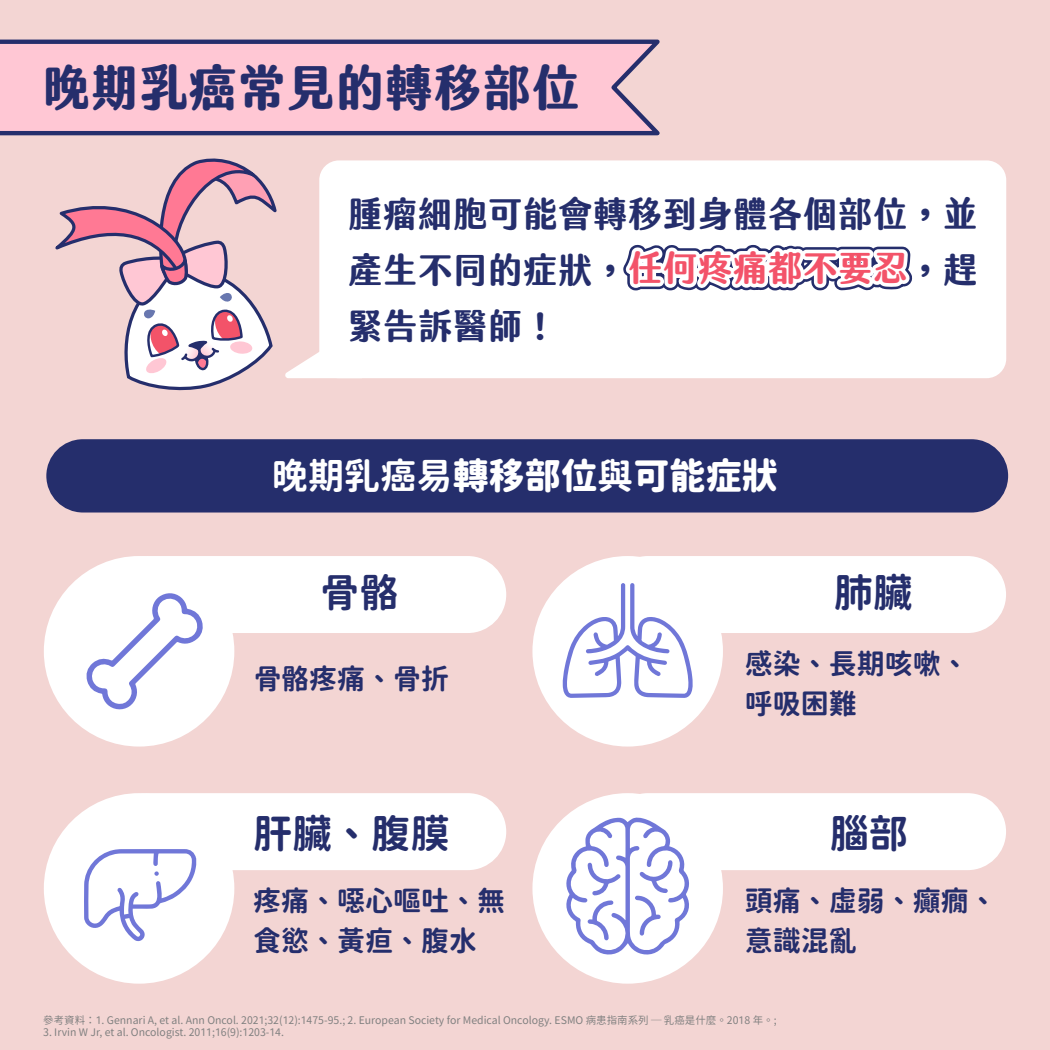
<style>
.page{position:relative;width:1050px;height:1050px;background:#f3d5d3}
.page>*{position:absolute;margin:0;border:0;box-sizing:border-box;transform-origin:0 0}
.t1{font:49px "jf jinxuanlatte 2.0 Heavy";color:#252e6c}
.t2{font:39.38px "Gen Sen Rounded TW B";color:#252e6c}
.t3{font:36.14px "Gen Sen Rounded TW H";color:#fff}
.t4{font:700 35px/56px "jf jinxuanlatte 2.0 Extra";color:#252e6c;text-align:justify}
.t5{font:28px/40.2px "Gen Sen Rounded TW B";color:#252e6c}
.t6{font:10.5px "Gen Sen Rounded TW R";color:#808080}
.s1{color:#fff}
.s2{font-family:"Gen Sen Rounded TW B"}
</style>
<div class="page">
<div style="left:110px;top:556px;width:396px;height:77px;background:#fff;border-radius:38px"></div>
<div style="left:609px;top:556px;width:397px;height:77px;background:#fff;border-radius:38px"></div>
<div style="left:110px;top:793px;width:396px;height:77px;background:#fff;border-radius:38px"></div>
<div style="left:609px;top:793px;width:397px;height:77px;background:#fff;border-radius:38px"></div>
<svg style="left:0;top:39px;width:660px;height:97px"></svg>
<div style="left:319px;top:160px;width:687px;height:218px;background:#fff;border-radius:20px"></div>
<svg style="left:55px;top:158px;width:309px;height:233px"></svg>
<svg style="left:623px;top:244px;width:290px;height:47px"></svg>
<div style="left:46px;top:439px;width:962px;height:74px;background:#252e6c;border-radius:37px"></div>
<div style="left:44px;top:556px;width:190px;height:191px;background:#fff;border-radius:50%"></div>
<div style="left:532px;top:556px;width:191px;height:191px;background:#fff;border-radius:50%"></div>
<div style="left:532px;top:793px;width:191px;height:191px;background:#fff;border-radius:50%"></div>
<div style="left:44px;top:793px;width:190px;height:191px;background:#fff;border-radius:50%"></div>
<svg style="left:86px;top:593px;width:117px;height:117px"></svg>
<svg style="left:563px;top:583px;width:130px;height:115px"></svg>
<svg style="left:84px;top:849px;width:112px;height:93px"></svg>
<svg style="left:566px;top:817px;width:123px;height:138px"></svg>
<h1 class="t1" style="left:41px;top:43px;width:540px">晚期乳癌常見的轉移部位</h1>
<h3 class="t4" style="left:348px;top:181px;width:631px">腫瘤細胞可能會轉移到身體各個部位，並產生不同的症狀，<span class="s1">任何疼痛都不要忍</span>，趕緊告訴醫師！</h3>
<h3 class="t3" style="left:272px;top:456px;width:508px"><span class="s2">晚期乳癌易</span>轉移部位<span class="s2">與</span>可能症狀</h3>
<h2 class="t2" style="left:320px;top:571px;width:80px">骨骼</h2>
<h2 class="t2" style="left:834px;top:571px;width:80px">肺臟</h2>
<h3 class="t5" style="left:253px;top:659px;width:197px">骨骼疼痛、骨折</h3>
<h2 class="t2" style="left:253px;top:811px;width:198px">肝臟、腹膜</h2>
<h3 class="t5" style="left:745px;top:644px;width:225px">感染、長期咳嗽、呼吸困難</h3>
<h2 class="t2" style="left:830px;top:811px;width:80px">腦部</h2>
<h3 class="t5" style="left:253px;top:881px;width:253px">疼痛、噁心嘔吐、無食慾、黃疸、腹水</h3>
<h3 class="t5" style="left:745px;top:881px;width:253px">頭痛、虛弱、癲癇、意識混亂</h3>
<p class="t6" style="left:43px;top:1014px;width:735px">參考資料：1. Gennari A, et al. Ann Oncol. 2021;32(12):1475-95.; 2. European Society for Medical Oncology. ESMO 病患指南系列 ─ 乳癌是什麼。2018 年。;</p>
<p class="t6" style="left:43px;top:1026px;width:242px">3. Irvin W Jr, et al. Oncologist. 2011;16(9):1203-14.</p>
</div>
